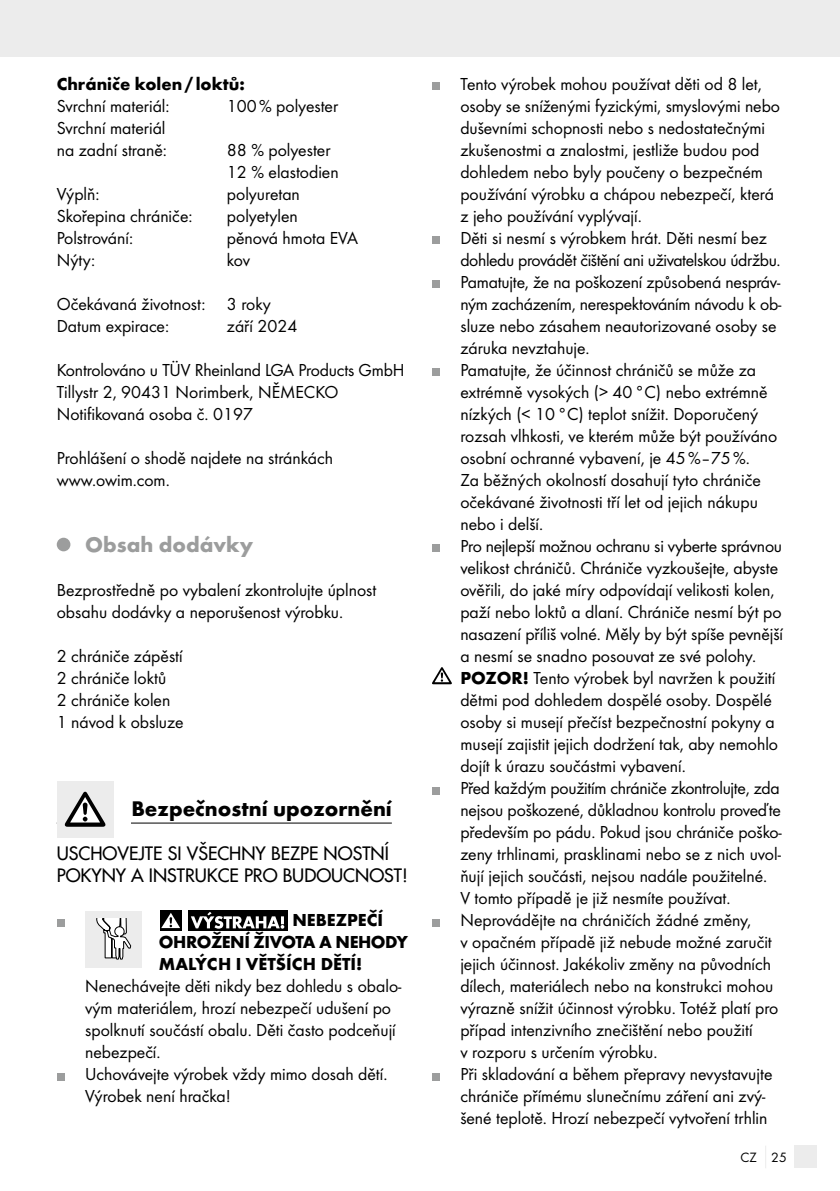
<style>
.page{position:relative;width:840px;height:1191px;background:#fff}
.page>*{position:absolute;margin:0;border:0;box-sizing:border-box;transform-origin:0 0}
.t1{font:700 22px "Futura";color:#000}
.t2{font:700 22px "Futura";color:#9c9d9d}
.t3{font:18px/22px "Futura Boo";color:#000}
.t4{font:700 18px/22px "Futura";color:#000}
.t5{font:18px/22px "Futura";color:#000}
.t6{font:14px "Futura Boo";color:#000}
.s1{font-family:"Futura";font-weight:700}
</style>
<div class="page">
<div style="left:0;top:0;width:839px;height:57px;background:#ececec"></div>
<div style="left:794px;top:1145px;width:22px;height:23px;background:#ececec"></div>
<hr style="left:57px;top:822px;width:334px;height:1px;background:#000">
<div style="left:57px;top:538px;width:13px;height:13px;background:#9c9d9d;border-radius:50%"></div>
<div style="left:113px;top:781px;width:18px;height:56px;background:#fff"></div>
<div style="left:57px;top:781px;width:56px;height:56px;background:#ececec"></div>
<svg style="left:65px;top:791px;width:40px;height:35px"></svg>
<div style="left:57px;top:918px;width:7px;height:8px;background:#9c9d9d"></div>
<div style="left:85px;top:910px;width:57px;height:57px;background:#ececec"></div>
<svg style="left:96px;top:918px;width:35px;height:41px"></svg>
<svg style="left:160px;top:910px;width:21px;height:20px"></svg>
<svg style="left:161px;top:913px;width:19px;height:15px"></svg>
<svg style="left:188px;top:910px;width:100px;height:20px"></svg>
<svg style="left:191px;top:911px;width:93px;height:17px"></svg>
<div style="left:57px;top:1072px;width:7px;height:8px;background:#9c9d9d"></div>
<div style="left:432px;top:82px;width:7px;height:8px;background:#9c9d9d"></div>
<div style="left:432px;top:236px;width:7px;height:8px;background:#9c9d9d"></div>
<div style="left:432px;top:280px;width:7px;height:8px;background:#9c9d9d"></div>
<div style="left:432px;top:368px;width:7px;height:8px;background:#9c9d9d"></div>
<div style="left:432px;top:544px;width:7px;height:8px;background:#9c9d9d"></div>
<svg style="left:432px;top:667px;width:19px;height:17px"></svg>
<div style="left:432px;top:786px;width:7px;height:8px;background:#9c9d9d"></div>
<div style="left:432px;top:918px;width:7px;height:8px;background:#9c9d9d"></div>
<div style="left:432px;top:1072px;width:7px;height:8px;background:#9c9d9d"></div>
<p class="t4" style="left:57px;top:73px;width:189px">Chrániče kolen/ loktů:</p>
<p class="t3" style="left:57px;top:95px;width:114px">Svrchní materiál:</p>
<p class="t3" style="left:227px;top:95px;width:113px">100% polyester</p>
<p class="t3" style="left:57px;top:117px;width:112px">Svrchní materiál na zadní straně:</p>
<p class="t3" style="left:227px;top:139px;width:113px">88 % polyester<br>12 % elastodien</p>
<p class="t3" style="left:57px;top:183px;width:44px">Výplň:</p>
<p class="t3" style="left:227px;top:183px;width:74px">polyuretan</p>
<p class="t3" style="left:57px;top:205px;width:137px">Skořepina chrániče:</p>
<p class="t3" style="left:227px;top:205px;width:72px">polyetylen</p>
<p class="t3" style="left:57px;top:227px;width:78px">Polstrování:</p>
<p class="t3" style="left:227px;top:227px;width:133px">pěnová hmota EVA</p>
<p class="t3" style="left:57px;top:249px;width:40px">Nýty:</p>
<p class="t3" style="left:227px;top:249px;width:25px">kov</p>
<p class="t3" style="left:57px;top:293px;width:215px">Očekávaná životnost: 3 roky<br>Datum expirace:</p>
<p class="t3" style="left:227px;top:315px;width:72px">září 2024</p>
<p class="t3" style="left:57px;top:359px;width:349px">Kontrolováno u TÜV Rheinland LGA Products GmbH<br>Tillystr 2, 90431 Norimberk, NĚMECKO<br>Notifikovaná osoba č. 0197</p>
<p class="t3" style="left:57px;top:447px;width:277px">Prohlášení o shodě najdete na stránkách www.owim.com.</p>
<p class="t2" style="left:85px;top:531px;width:169px">Obsah dodávky</p>
<p class="t3" style="left:57px;top:579px;width:321px">Bezprostředně po vybalení zkontrolujte úplnost obsahu dodávky a neporušenost výrobku.</p>
<p class="t3" style="left:57px;top:645px;width:128px">2 chrániče zápěstí<br>2 chrániče loktů<br>2 chrániče kolen<br>1 návod k obsluze</p>
<p class="t1" style="left:131px;top:795px;width:262px">Bezpečnostní upozornění</p>
<p class="t5" style="left:57px;top:842px;width:352px">USCHOVEJTE SI VŠECHNY BEZPE NOSTNÍ<br>POKYNY A INSTRUKCE PRO BUDOUCNOST!</p>
<p class="t4" style="left:159px;top:909px;width:250px;text-indent:133px">NEBEZPEČÍ<br>OHROŽENÍ ŽIVOTA A NEHODY<br>MALÝCH I VĚTŠÍCH DĚTÍ!</p>
<p class="t3" style="left:85px;top:975px;width:317px">Nenechávejte děti nikdy bez dohledu s obalo&shy;vým materiálem, hrozí nebezpečí udušení po spolknutí součástí obalu. Děti často podceňují nebezpečí.<br>Uchovávejte výrobek vždy mimo dosah dětí.<br>Výrobek není hračka!</p>
<p class="t3" style="left:460px;top:73px;width:324px">Tento výrobek mohou používat děti od 8 let, osoby se sníženými fyzickými, smyslovými nebo duševními schopnosti nebo s nedostatečnými zkušenostmi a znalostmi, jestliže budou pod dohledem nebo byly poučeny o bezpečném používání výrobku a chápou nebezpečí, která z jeho používání vyplývají.<br>Děti si nesmí s výrobkem hrát. Děti nesmí bez dohledu provádět čištění ani uživatelskou údržbu.<br>Pamatujte, že na poškození způsobená nespráv&shy;ným zacházením, nerespektováním návodu k ob&shy;sluze nebo zásahem neautorizované osoby se záruka nevztahuje.<br>Pamatujte, že účinnost chráničů se může za extrémně vysokých (&gt; 40°C) nebo extrémně nízkých (&lt; 10°C) teplot snížit. Doporučený rozsah vlhkosti, ve kterém může být používáno osobní ochranné vybavení, je 45%–75%.<br>Za běžných okolností dosahují tyto chrániče očekávané životnosti tří let od jejich nákupu nebo i delší.<br>Pro nejlepší možnou ochranu si vyberte správnou velikost chráničů. Chrániče vyzkoušejte, abyste ověřili, do jaké míry odpovídají velikosti kolen, paží nebo loktů a dlaní. Chrániče nesmí být po nasazení příliš volné. Měly by být spíše pevnější a nesmí se snadno posouvat ze své polohy.<br><span class="s1">POZOR!</span> Tento výrobek byl navržen k použití dětmi pod dohledem dospělé osoby. Dospělé osoby si musejí přečíst bezpečnostní pokyny a musejí zajistit jejich dodržení tak, aby nemohlo dojít k úrazu součástmi vybavení.<br>Před každým použitím chrániče zkontrolujte, zda nejsou poškozené, důkladnou kontrolu proveďte především po pádu. Pokud jsou chrániče poško&shy;zeny trhlinami, prasklinami nebo se z nich uvol&shy;ňují jejich součásti, nejsou nadále použitelné.<br>V tomto případě je již nesmíte používat.<br>Neprovádějte na chráničích žádné změny,<br>v opačném případě již nebude možné zaručit jejich účinnost. Jakékoliv změny na původních dílech, materiálech nebo na konstrukci mohou výrazně snížit účinnost výrobku. Totéž platí pro případ intenzivního znečištění nebo použití<br>v rozporu s určením výrobku.<br>Při skladování a během přepravy nevystavujte chrániče přímému slunečnímu záření ani zvý&shy;šené teplotě. Hrozí nebezpečí vytvoření trhlin</p>
<p class="t6" style="left:740px;top:1149px;width:48px">CZ 25</p>
</div>
